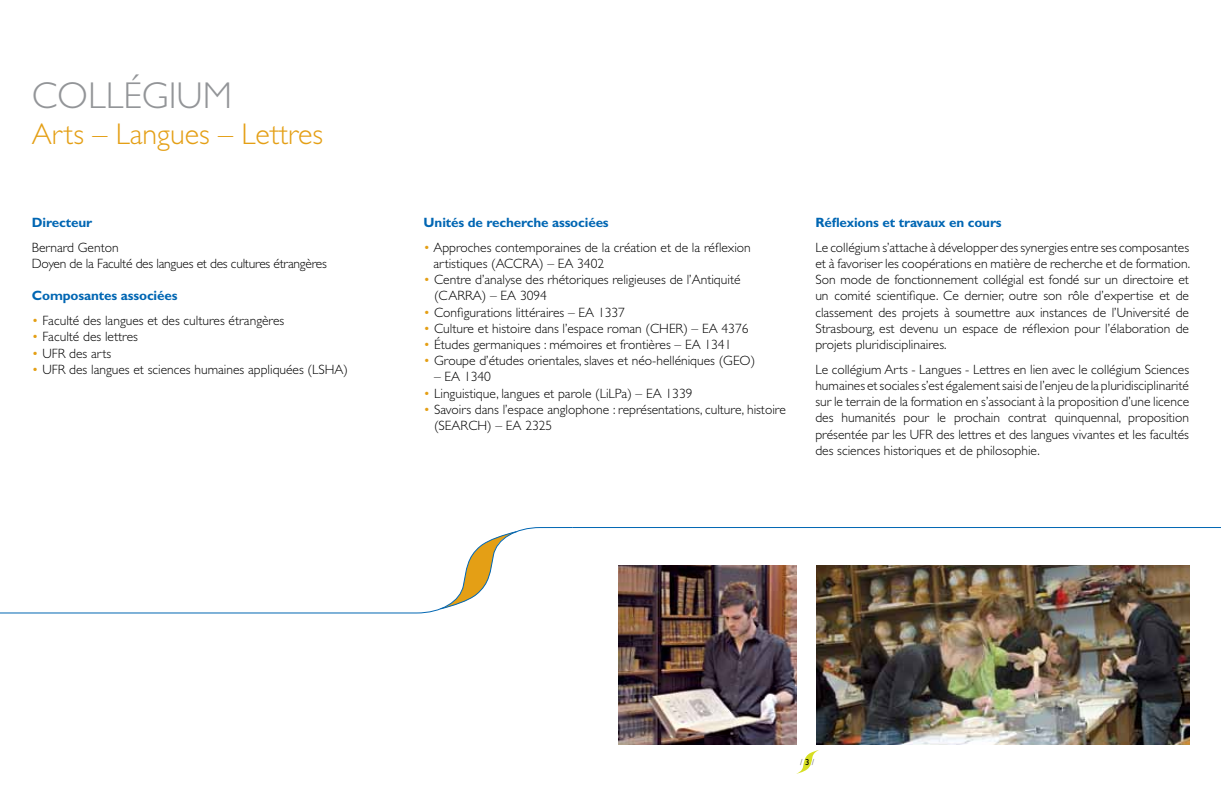
<style>
.page{position:relative;width:1221px;height:787px;background:#fff}
.page>*{position:absolute;margin:0;border:0;box-sizing:border-box;transform-origin:0 0}
.t1{font:300 37.5px "Gill Sans";color:#939598}
.t2{font:300 30px "Gill Sans";color:#e49f15}
.t3{font:300 13.5px/16.2px "Gill Sans";color:#000}
.t4{font:700 13.5px "Gill Sans";letter-spacing:-.01em;color:#0066b3}
.t5{font:300 13.5px/16.2px "Gill Sans";letter-spacing:-.02em;color:#000}
.t6{font:8.7px "Gill Sans";color:#808285}
.s1{color:#e49f15}
.s2{color:#000}
</style>
<div class="page">
<svg style="left:798px;top:750px;width:21px;height:23px"></svg>
<svg style="left:573px;top:527px;width:647px;height:99px"></svg>
<svg style="left:0;top:609px;width:442px;height:4px"></svg>
<svg style="left:439px;top:527px;width:134px;height:82px"></svg>
<img style="left:816px;top:566px;width:372px;height:178px">
<img style="left:618px;top:566px;width:179px;height:178px">
<h1 class="t1" style="left:32px;top:74px;width:202px">COLLÉGI UM</h1>
<h2 class="t2" style="left:32px;top:117px;width:293px">Arts – Langues – Lettres</h2>
<p class="t4" style="left:32px;top:214px;width:62px">Directeur</p>
<p class="t5" style="left:32px;top:239px;width:296px">Bernard Genton<br>Doyen de la Faculté des langues et des cultures étrangères</p>
<p class="t4" style="left:32px;top:288px;width:147px">Composantes associées</p>
<p class="t3" style="left:32px;top:313px;width:254px"><span class="s1">•</span> Faculté des langues et des cultures étrangères</p>
<p class="t3" style="left:32px;top:329px;width:108px"><span class="s1">•</span> Faculté des lettres</p>
<p class="t3" style="left:32px;top:345px;width:81px"><span class="s1">•</span> UFR des arts</p>
<p class="t3" style="left:32px;top:361px;width:317px"><span class="s1">•</span> UFR des langues et sciences humaines appliquées (LSHA)</p>
<p class="t4" style="left:423px;top:214px;width:187px">Unités de recherche associées</p>
<p class="t3" style="left:433px;top:239px;width:319px;text-indent:-10px"><span class="s1">•</span> Approches contemporaines de la création et de la réflexion artistiques (ACCRA) – EA 3402</p>
<p class="t3" style="left:434px;top:272px;width:308px;text-indent:-11px"><span class="s1">•</span> Centre d’analyse des rhétoriques religieuses de l’Antiquité (CARRA) – EA 3094</p>
<p class="t3" style="left:423px;top:304px;width:203px"><span class="s1">•</span> Configurations littéraires – EA 1337</p>
<p class="t3" style="left:423px;top:320px;width:326px"><span class="s1">•</span> Culture et histoire dans l’espace roman (CHER) – EA 4376</p>
<p class="t3" style="left:423px;top:336px;width:309px"><span class="s1">•</span> Études germaniques : mémoires et frontières – EA 1341</p>
<p class="t3" style="left:423px;top:353px;width:333px"><span class="s1">•</span> Groupe d’études orientales, slaves et néo-helléniques (GEO)</p>
<p class="t3" style="left:434px;top:369px;width:58px">– EA 1340</p>
<p class="t3" style="left:423px;top:385px;width:270px"><span class="s1">•</span> Linguistique, langues et parole (LiLPa) – EA 1339</p>
<p class="t3" style="left:434px;top:401px;width:353px;text-indent:-11px"><span class="s1">•</span> Savoirs dans l’espace anglophone : représentations, culture, histoire (SEARCH) – EA 2325</p>
<p class="t4" style="left:815px;top:214px;width:188px">Réflexions et travaux en cours</p>
<p class="t3" style="left:815px;top:239px;width:376px;text-align:justify">Le collégium s’attache à développer des synergies entre ses composantes et à favoriser les coopérations en matière de recherche et de formation.<br>Son mode de fonctionnement collégial est fondé sur un directoire et un comité scientifique. Ce dernier, outre son rôle d’expertise et de classement des projets à soumettre aux instances de l’Université de Strasbourg, est devenu un espace de réflexion pour l’élaboration de projets pluridisciplinaires.</p>
<p class="t3" style="left:815px;top:361px;width:375px;text-align:justify">Le collégium Arts - Langues - Lettres en lien avec le collégium Sciences humaines et sociales s’est également saisi de l’enjeu de la pluridisciplinarité sur le terrain de la formation en s’associant à la proposition d’une licence des humanités pour le prochain contrat quinquennal, proposition présentée par les UFR des lettres et des langues vivantes et les facultés des sciences historiques et de philosophie.</p>
<p class="t6" style="left:800px;top:757px;width:16px">/ <span class="s2">3</span> /</p>
</div>
